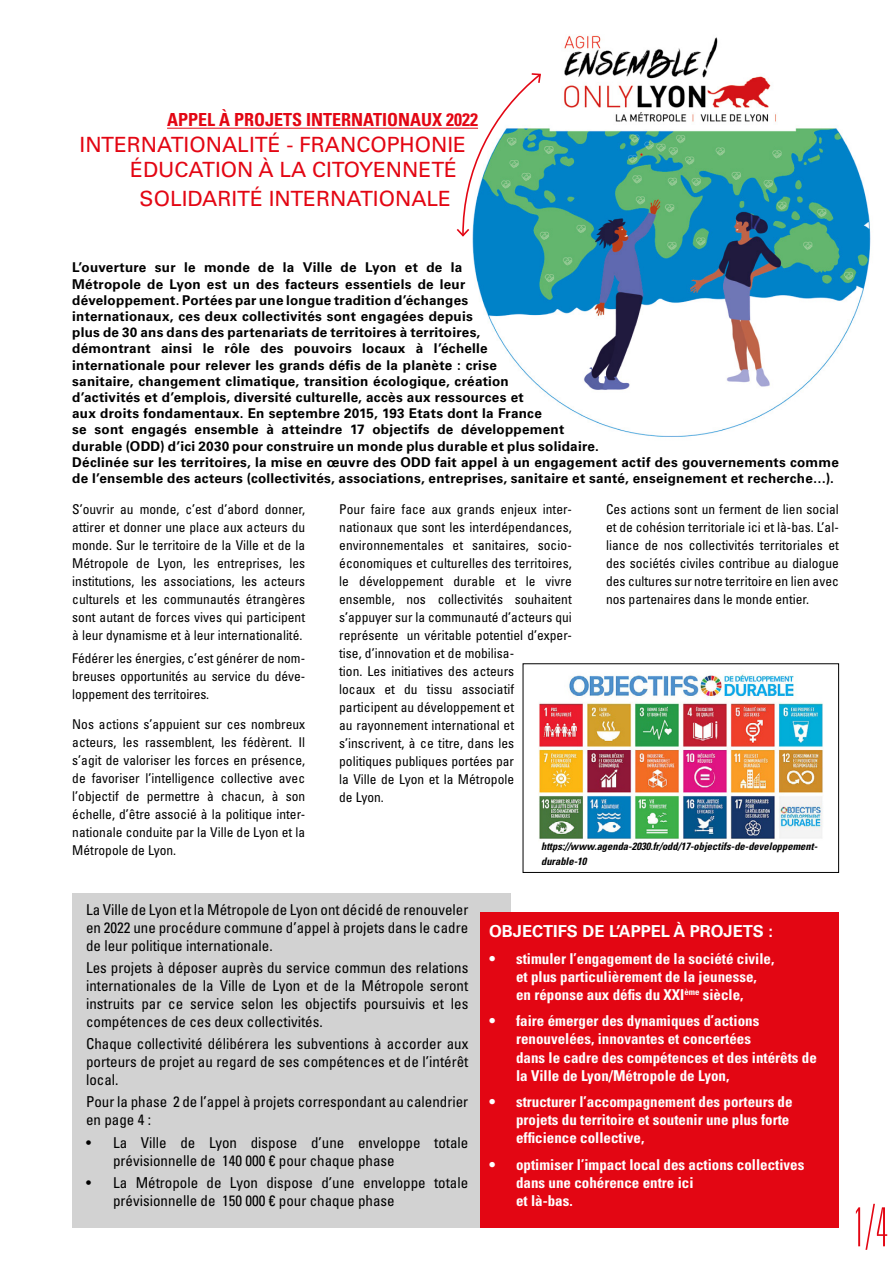
<style>
.page{position:relative;width:893px;height:1263px;background:#fff}
.page>*{position:absolute;margin:0;border:0;box-sizing:border-box;transform-origin:0 0}
.t1{font:100 ultra-condensed 54px "Univers LT Std";color:#e30613}
.t2{font:21px/25.2px "Univers LT Std";color:#e30613}
.t3{font:700 condensed 18px "Univers LT Std";color:#e30613}
.t4{font:700 16.5px "Univers LT Std";color:#fff}
.t5{font:condensed 15px/18px "Univers LT Std";color:#000;text-align:justify}
.t6{font:700 condensed 15px/18px "Univers LT Std";color:#fff}
.t7{font:condensed 13.5px/18px "Univers LT Std";color:#000;text-align:justify}
.t8{font:700 13.5px/16.2px "Univers LT Std";letter-spacing:.02em;color:#000}
.t9{font:italic 700 condensed 10.5px/15px "Univers LT Std";color:#000}
</style>
<div class="page">
<img style="left:472px;top:35px;width:399px;height:402px">
<hr style="left:167px;top:128px;width:311px;height:1px;background:#e30613">
<div style="left:72px;top:893px;width:439px;height:335px;background:#d2d2d2"></div>
<svg style="left:455px;top:72px;width:87px;height:166px"></svg>
<div style="left:480px;top:913px;width:359px;height:315px;background:#e30613"></div>
<img style="left:539px;top:674px;width:284px;height:165px">
<div style="left:523px;top:663px;width:316px;height:210px;border:1px solid #000"></div>
<p class="t3" style="left:167px;top:109px;width:312px">APPEL À PROJETS INTERNATIONAUX 2022</p>
<p class="t2" style="left:130px;top:132px;width:337px;text-indent:-51px">INTERNATIONALITÉ - FRANCOPHONIE<br>ÉDUCATION À LA CITOYENNETÉ</p>
<p class="t2" style="left:140px;top:186px;width:313px">SOLIDARITÉ INTERNATIONALE</p>
<p class="t8" style="left:72px;top:260px;width:768px">L’ouverture sur le monde de la Ville de Lyon et de la<br>Métropole de Lyon est un des facteurs essentiels de leur<br>développement. Portées par une longue tradition d’échanges<br>internationaux, ces deux collectivités sont engagées depuis<br>plus de 30 ans dans des partenariats de territoires à territoires,<br>démontrant ainsi le rôle des pouvoirs locaux à l’échelle<br>internationale pour relever les grands défis de la planète : crise<br>sanitaire, changement climatique, transition écologique, création<br>d’activités et d’emplois, diversité culturelle, accès aux ressources et<br>aux droits fondamentaux. En septembre 2015, 193 Etats dont la France<br>se sont engagés ensemble à atteindre 17 objectifs de développement<br>durable (ODD) d’ici 2030 pour construire un monde plus durable et plus solidaire.<br>Déclinée sur les territoires, la mise en œuvre des ODD fait appel à un engagement actif des gouvernements comme de l’ensemble des acteurs (collectivités, associations, entreprises, sanitaire et santé, enseignement et recherche…).</p>
<p class="t7" style="left:72px;top:500px;width:234px">S’ouvrir au monde, c’est d’abord donner, attirer et donner une place aux acteurs du monde. Sur le territoire de la Ville et de la Métropole de Lyon, les entreprises, les institutions, les associations, les acteurs culturels et les communautés étrangères sont autant de forces vives qui participent à leur dynamisme et à leur internationalité.</p>
<p class="t7" style="left:72px;top:648px;width:234px">Fédérer les énergies, c’est générer de nom&shy;breuses opportunités au service du déve&shy;loppement des territoires.</p>
<p class="t7" style="left:72px;top:715px;width:234px">Nos actions s’appuient sur ces nombreux acteurs, les rassemblent, les fédèrent. Il s’agit de valoriser les forces en présence, de favoriser l’intelligence collective avec l’objectif de permettre à chacun, à son échelle, d’être associé à la politique inter&shy;nationale conduite par la Ville de Lyon et la Métropole de Lyon.</p>
<p class="t7" style="left:339px;top:500px;width:234px;text-align:left">Pour faire face aux grands enjeux inter&shy;nationaux que sont les interdépendances, environnementales et sanitaires, socio&shy;économiques et culturelles des territoires, le développement durable et le vivre ensemble, nos collectivités souhaitent s’appuyer sur la communauté d’acteurs qui représente un véritable potentiel d’exper&shy;tise, d’innovation et de mobilisa-<br>tion. Les initiatives des acteurs<br>locaux et du tissu associatif participent au développement et<br>au rayonnement international et s’inscrivent, à ce titre, dans les<br>politiques publiques portées par<br>la Ville de Lyon et la Métropole<br>de Lyon.</p>
<p class="t7" style="left:606px;top:500px;width:234px">Ces actions sont un ferment de lien social et de cohésion territoriale ici et là-bas. L’al&shy;liance de nos collectivités territoriales et des sociétés civiles contribue au dialogue des cultures sur notre territoire en lien avec nos partenaires dans le monde entier.</p>
<p class="t9" style="left:541px;top:838px;width:278px">https://www.agenda-2030.fr/odd/17-objectifs-de-developpement&shy;durable-10</p>
<p class="t5" style="left:86px;top:900px;width:384px">La Ville de Lyon et la Métropole de Lyon ont décidé de renouveler en 2022 une procédure commune d’appel à projets dans le cadre de leur politique internationale.</p>
<p class="t5" style="left:86px;top:958px;width:384px">Les projets à déposer auprès du service commun des relations internationales de la Ville de Lyon et de la Métropole seront instruits par ce service selon les objectifs poursuivis et les compétences de ces deux collectivités.</p>
<p class="t5" style="left:86px;top:1034px;width:384px">Chaque collectivité délibérera les subventions à accorder aux porteurs de projet au regard de ses compétences et de l’intérêt local.</p>
<p class="t5" style="left:86px;top:1093px;width:384px">Pour la phase 2 de l’appel à projets correspondant au calendrier en page 4 :</p>
<p class="t5" style="left:113px;top:1133px;width:357px;text-indent:-27px">• La Ville de Lyon dispose d’une enveloppe totale prévisionnelle de 140 000 € pour chaque phase</p>
<p class="t5" style="left:113px;top:1173px;width:357px;text-indent:-27px">• La Métropole de Lyon dispose d’une enveloppe totale prévisionnelle de 150 000 € pour chaque phase</p>
<p class="t4" style="left:489px;top:922px;width:286px">OBJECTIFS DE L’APPEL À PROJETS :</p>
<p class="t6" style="left:516px;top:949px;width:260px;text-indent:-27px">• stimuler l’engagement de la société civile, et plus particulièrement de la jeunesse, en réponse aux défis du XXI<sup>ème</sup> siècle,</p>
<p class="t6" style="left:516px;top:1012px;width:302px;text-indent:-27px">• faire émerger des dynamiques d’actions renouvelées, innovantes et concertées<br>dans le cadre des compétences et des intérêts de la Ville de Lyon/Métropole de Lyon,</p>
<p class="t6" style="left:516px;top:1092px;width:278px;text-indent:-27px">• structurer l’accompagnement des porteurs de projets du territoire et soutenir une plus forte efficience collective,</p>
<p class="t6" style="left:516px;top:1155px;width:290px;text-indent:-27px">• optimiser l’impact local des actions collectives dans une cohérence entre ici<br>et là-bas.</p>
<p class="t1" style="left:853px;top:1200px;width:37px">1/4</p>
</div>
